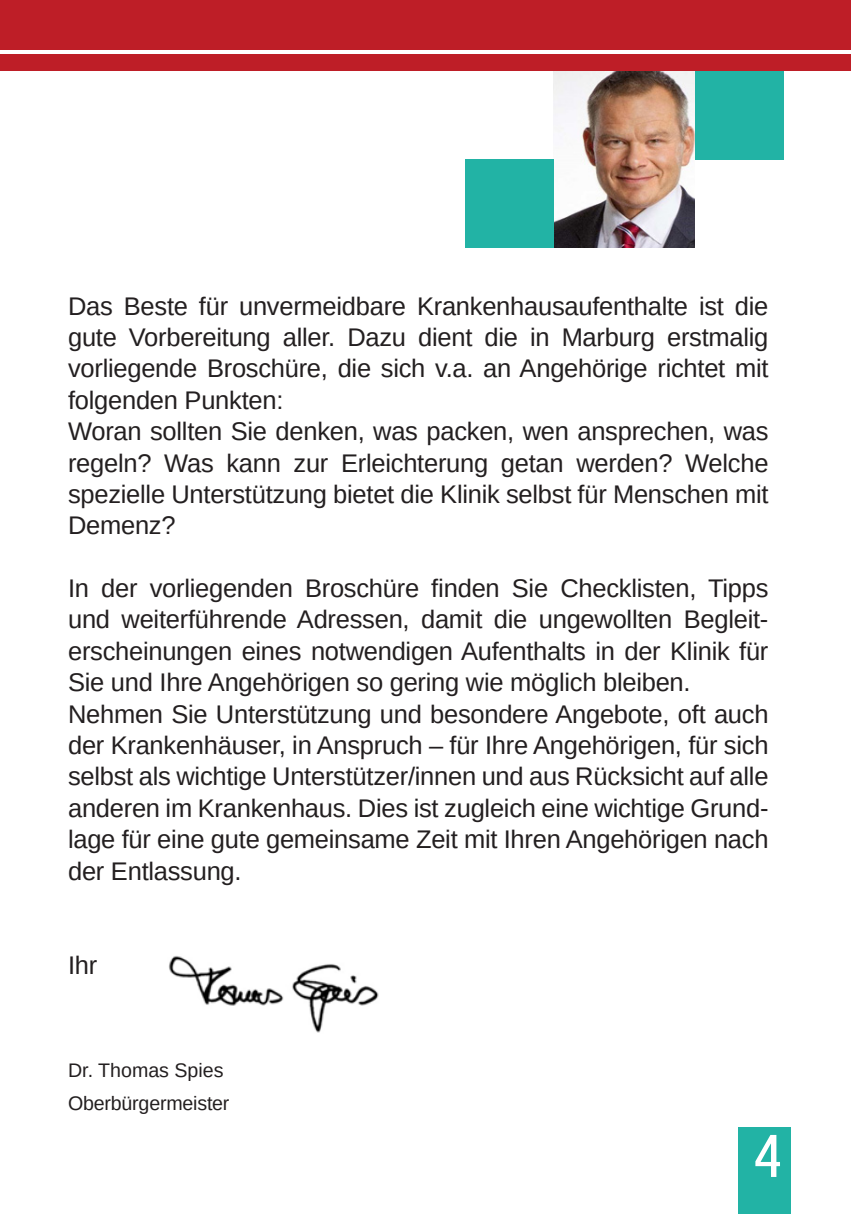
<style>
.page{position:relative;width:851px;height:1214px;background:#fff}
.page>*{position:absolute;margin:0;border:0;box-sizing:border-box;transform-origin:0 0}
.t1{font:60px "Cuprum";color:#fff}
.t2{font:25.4px/31.4px "Arimo";letter-spacing:-.01em;color:#231f20;text-align:justify}
.t3{font:19.6px "Arimo";letter-spacing:-.01em;color:#231f20}
</style>
<div class="page">
<img style="left:553px;top:71px;width:141px;height:177px">
<div style="left:465px;top:159px;width:88px;height:89px;background:#22b3a5"></div>
<div style="left:0;top:0;width:850px;height:71px;background:#be1e27"></div>
<hr style="left:0;top:50px;width:850px;height:4px;background:#fff">
<div style="left:694px;top:71px;width:89px;height:89px;background:#22b3a5"></div>
<div style="left:737px;top:1127px;width:53px;height:86px;background:#22b3a5"></div>
<img style="left:169px;top:956px;width:210px;height:76px">
<p class="t2" style="left:68px;top:290px;width:701px">Das Beste für unvermeidbare Krankenhausaufenthalte ist die gute Vorbereitung aller. Dazu dient die in Marburg erstmalig vorliegende Broschüre, die sich v.a. an Angehörige richtet mit folgenden Punkten:</p>
<p class="t2" style="left:68px;top:416px;width:702px">Woran sollten Sie denken, was packen, wen ansprechen, was regeln? Was kann zur Erleichterung getan werden? Welche spezielle Unterstützung bietet die Klinik selbst für Menschen mit Demenz?</p>
<p class="t2" style="left:68px;top:572px;width:701px">In der vorliegenden Broschüre finden Sie Checklisten, Tipps und weiterführende Adressen, damit die ungewollten Begleit&shy;erscheinungen eines notwendigen Aufenthalts in der Klinik für Sie und Ihre Angehörigen so gering wie möglich bleiben.</p>
<p class="t2" style="left:68px;top:698px;width:701px">Nehmen Sie Unterstützung und besondere Angebote, oft auch der Krankenhäuser, in Anspruch – für Ihre Angehörigen, für sich selbst als wichtige Unterstützer/innen und aus Rücksicht auf alle anderen im Krankenhaus. Dies ist zugleich eine wichtige Grund&shy;lage für eine gute gemeinsame Zeit mit Ihren Angehörigen nach der Entlassung.</p>
<p class="t2" style="left:68px;top:949px;width:31px">Ihr</p>
<p class="t3" style="left:68px;top:1057px;width:157px">Dr. Thomas Spies</p>
<p class="t3" style="left:68px;top:1090px;width:163px">Oberbürgermeister</p>
<p class="t1" style="left:753px;top:1123px;width:30px">4</p>
</div>
